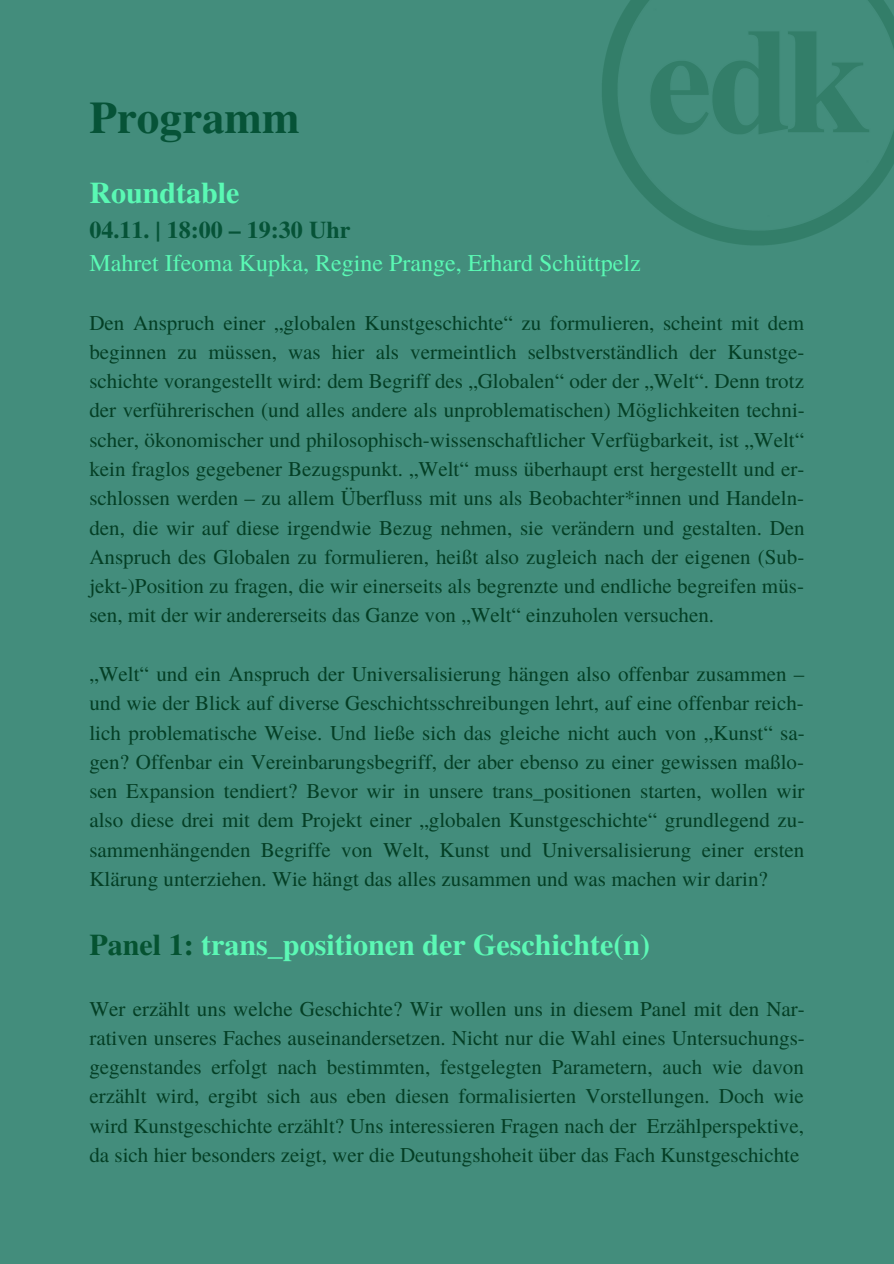
<style>
.page{position:relative;width:894px;height:1264px;background:#fff}
.page>*{position:absolute;margin:0;border:0;box-sizing:border-box;transform-origin:0 0}
.t1{font:700 45px "Te X Gyre Termes";color:#065337}
.t2{font:700 30px "Te X Gyre Termes";color:#5cf8b5}
.t3{font:700 30px "Te X Gyre Termes";color:#5af9b4}
.t4{font:24px "Te X Gyre Termes";color:#5af9b4}
.t5{font:700 24px "Te X Gyre Termes";color:#065337}
.t6{font:21px/29.2px "Te X Gyre Termes";color:#043f25;text-align:justify}
.s1{color:#055331}
</style>
<div class="page">
<div style="left:0;top:0;width:893px;height:1263px;background:#438d7c"></div>
<img style="left:599px;top:0;width:294px;height:248px">
<p class="t1" style="left:89px;top:83px;width:212px">Programm</p>
<p class="t3" style="left:89px;top:170px;width:152px">Roundtable</p>
<p class="t5" style="left:89px;top:211px;width:262px">04.11. | 18:00 – 19:30 Uhr</p>
<p class="t4" style="left:89px;top:245px;width:552px">Mahret Ifeoma Kupka, Regine Prange, Erhard Schüttpelz</p>
<p class="t6" style="left:89px;top:307px;width:716px">Den Anspruch einer „globalen Kunstgeschichte“ zu formulieren, scheint mit dem beginnen zu müssen, was hier als vermeintlich selbstverständlich der Kunstge&shy;schichte vorangestellt wird: dem Begriff des „Globalen“ oder der „Welt“. Denn trotz der verführerischen (und alles andere als unproblematischen) Möglichkeiten techni&shy;scher, ökonomischer und philosophisch-wissenschaftlicher Verfügbarkeit, ist „Welt“ kein fraglos gegebener Bezugspunkt. „Welt“ muss überhaupt erst hergestellt und er&shy;schlossen werden – zu allem Überfluss mit uns als Beobachter*innen und Handeln&shy;den, die wir auf diese irgendwie Bezug nehmen, sie verändern und gestalten. Den Anspruch des Globalen zu formulieren, heißt also zugleich nach der eigenen (Sub&shy;jekt-)Position zu fragen, die wir einerseits als begrenzte und endliche begreifen müs&shy;sen, mit der wir andererseits das Ganze von „Welt“ einzuholen versuchen.</p>
<p class="t6" style="left:89px;top:658px;width:716px">„Welt“ und ein Anspruch der Universalisierung hängen also offenbar zusammen – und wie der Blick auf diverse Geschichtsschreibungen lehrt, auf eine offenbar reich&shy;lich problematische Weise. Und ließe sich das gleiche nicht auch von „Kunst“ sa&shy;gen? Offenbar ein Vereinbarungsbegriff, der aber ebenso zu einer gewissen maßlo&shy;sen Expansion tendiert? Bevor wir in unsere trans_positionen starten, wollen wir also diese drei mit dem Projekt einer „globalen Kunstgeschichte“ grundlegend zu&shy;sammenhängenden Begriffe von Welt, Kunst und Universalisierung einer ersten Klärung unterziehen. Wie hängt das alles zusammen und was machen wir darin?</p>
<p class="t2" style="left:89px;top:921px;width:562px"><span class="s1">Panel 1:</span> trans_positionen der Geschichte(n)</p>
<p class="t6" style="left:89px;top:992px;width:716px">Wer erzählt uns welche Geschichte? Wir wollen uns in diesem Panel mit den Nar&shy;rativen unseres Faches auseinandersetzen. Nicht nur die Wahl eines Untersuchungs&shy;gegenstandes erfolgt nach bestimmten, festgelegten Parametern, auch wie davon erzählt wird, ergibt sich aus eben diesen formalisierten Vorstellungen. Doch wie wird Kunstgeschichte erzählt? Uns interessieren Fragen nach der Erzählperspektive, da sich hier besonders zeigt, wer die Deutungshoheit über das Fach Kunstgeschichte</p>
</div>
